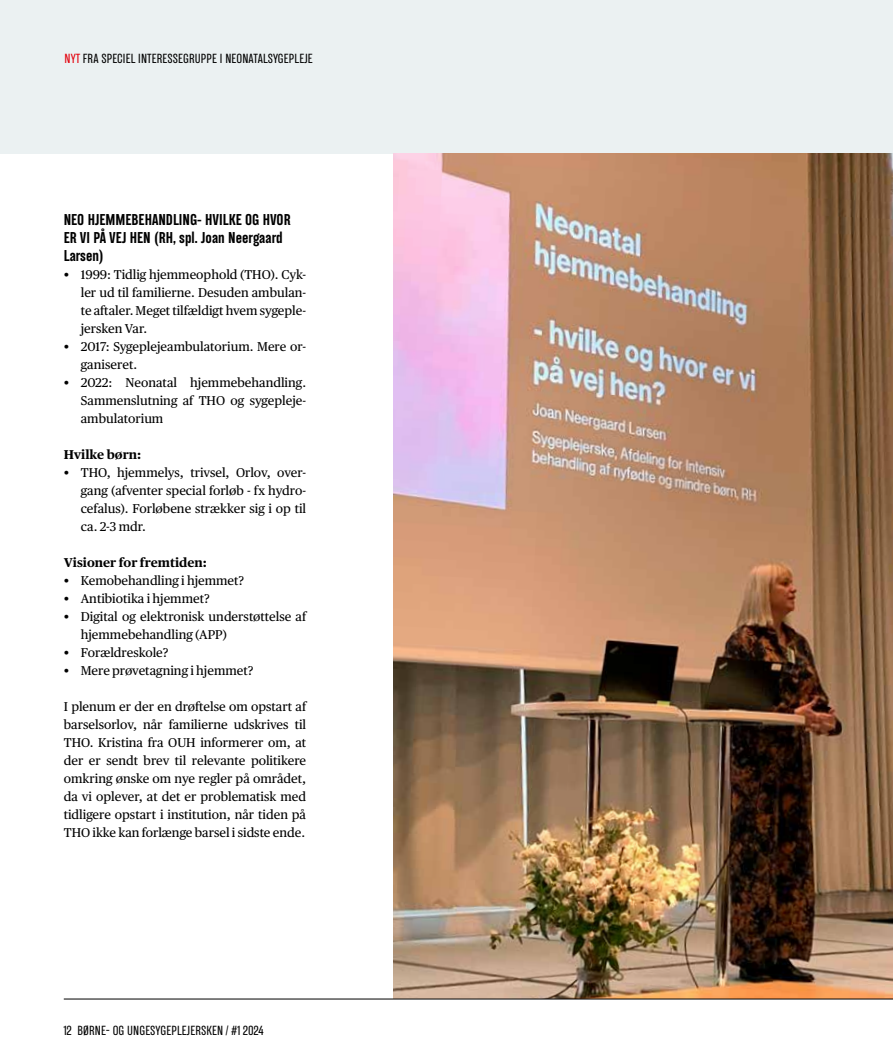
<style>
.page{position:relative;width:893px;height:1063px;background:#fff}
.page>*{position:absolute;margin:0;border:0;box-sizing:border-box;transform-origin:0 0}
.t1{font:700 14.25px/18px "TT Backwards Sans";color:#000}
.t2{font:12.75px/18px "Publico Text";color:#000;text-align:justify}
.t3{font:700 12.75px "Publico Text";color:#000}
.t4{font:12px "TT Backwards Sans";letter-spacing:.01em;color:#000}
.s1{color:#e3000b}
</style>
<div class="page">
<div style="left:0;top:0;width:893px;height:153px;background:#ebf1f2"></div>
<img style="left:393px;top:153px;width:500px;height:846px">
<hr style="left:64px;top:999px;width:829px;height:1px;background:#000">
<p class="t4" style="left:65px;top:51px;width:250px"><span class="s1">NYT</span> FRA SPECIEL INTERESSEGRUPPE I NEONATALSYGEPLEJE</p>
<p class="t4" style="left:63px;top:53px;width:78px">FAGLIGE ARTIKLER</p>
<p class="t1" style="left:64px;top:211px;width:228px">NEO HJEMMEBEHANDLING- HVILKE OG HVOR<br>ER VI PÅ VEJ HEN (RH, spl. Joan Neergaard<br>Larsen)</p>
<p class="t2" style="left:81px;top:265px;width:227px;text-indent:-17px">• 1999: Tidlig hjemmeophold (THO). Cyk&shy;ler ud til familierne. Desuden ambulan&shy;te aftaler. Meget tilfældigt hvem sygeple&shy;jersken Var.</p>
<p class="t2" style="left:81px;top:337px;width:227px;text-indent:-17px">• 2017: Sygeplejeambulatorium. Mere or&shy;ganiseret.</p>
<p class="t2" style="left:81px;top:373px;width:227px;text-indent:-17px">• 2022: Neonatal hjemmebehandling.<br>Sammenslutning af THO og sygepleje&shy;ambulatorium</p>
<p class="t3" style="left:64px;top:445px;width:79px">Hvilke børn:</p>
<p class="t2" style="left:81px;top:463px;width:227px;text-indent:-17px">• THO, hjemmelys, trivsel, Orlov, over&shy;gang (afventer special forløb - fx hydro&shy;cefalus). Forløbene strækker sig i op til ca. 2-3 mdr.</p>
<p class="t3" style="left:64px;top:553px;width:145px">Visioner for fremtiden:</p>
<p class="t2" style="left:64px;top:571px;width:182px">• Kemobehandling i hjemmet?</p>
<p class="t2" style="left:64px;top:589px;width:148px">• Antibiotika i hjemmet?</p>
<p class="t2" style="left:81px;top:607px;width:228px;text-indent:-17px">• Digital og elektronisk understøttelse af hjemmebehandling (APP)</p>
<p class="t2" style="left:64px;top:643px;width:106px">• Forældreskole?</p>
<p class="t2" style="left:64px;top:661px;width:191px">• Mere prøvetagning i hjemmet?</p>
<p class="t2" style="left:64px;top:697px;width:245px">I plenum er der en drøftelse om opstart af barselsorlov, når familierne udskrives til THO. Kristina fra OUH informerer om, at der er sendt brev til relevante politikere omkring ønske om nye regler på området, da vi oplever, at det er problematisk med tidligere opstart i institution, når tiden på THO ikke kan forlænge barsel i sidste ende.</p>
<p class="t4" style="left:63px;top:1023px;width:202px">12 BØRNE- OG UNGESYGEPLEJERSKEN / #1 2024</p>
</div>
